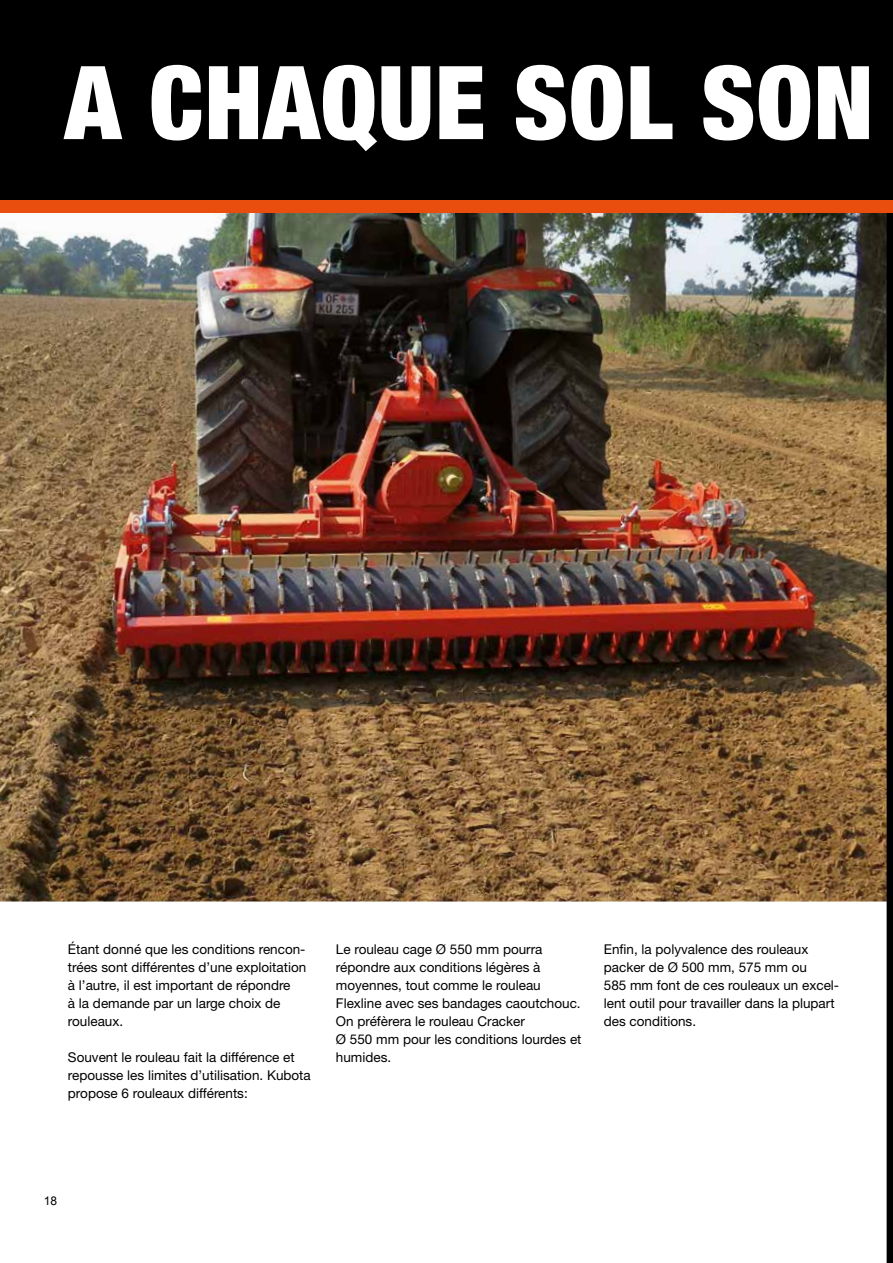
<style>
.page{position:relative;width:893px;height:1263px;background:#fff}
.page>*{position:absolute;margin:0;border:0;box-sizing:border-box;transform-origin:0 0}
.t1{font:900 condensed 102px "Helvetica Neue LT Pro";letter-spacing:.01em;color:#fff}
.t2{font:13.5px/18px "Helvetica Neue LT Pro";color:#000}
.t3{font:12px "Arial";color:#000}
</style>
<div class="page">
<img style="left:0;top:213px;width:887px;height:688px">
<div style="left:0;top:0;width:893px;height:200px;background:#000"></div>
<div style="left:887px;top:213px;width:6px;height:1050px;background:#000"></div>
<div style="left:0;top:200px;width:893px;height:13px;background:#e94e0f"></div>
<h1 class="t1" style="left:65px;top:42px;width:810px">A CHAQUE SOL SON</h1>
<p class="t2" style="left:68px;top:940px;width:240px">Étant donné que les conditions rencon&shy;trées sont différentes d’une exploitation à l’autre, il est important de répondre<br>à la demande par un large choix de rouleaux.</p>
<p class="t2" style="left:68px;top:1048px;width:244px">Souvent le rouleau fait la différence et repousse les limites d’utilisation. Kubota propose 6 rouleaux différents:</p>
<p class="t2" style="left:336px;top:940px;width:247px">Le rouleau cage Ø 550 mm pourra répondre aux conditions légères à moyennes, tout comme le rouleau<br>Flexline avec ses bandages caoutchouc.<br>On préfèrera le rouleau Cracker<br>Ø 550 mm pour les conditions lourdes et humides.</p>
<p class="t2" style="left:604px;top:940px;width:237px">Enfin, la polyvalence des rouleaux packer de Ø 500 mm, 575 mm ou<br>585 mm font de ces rouleaux un excel&shy;lent outil pour travailler dans la plupart des conditions.</p>
<p class="t3" style="left:44px;top:1193px;width:15px">18</p>
</div>
